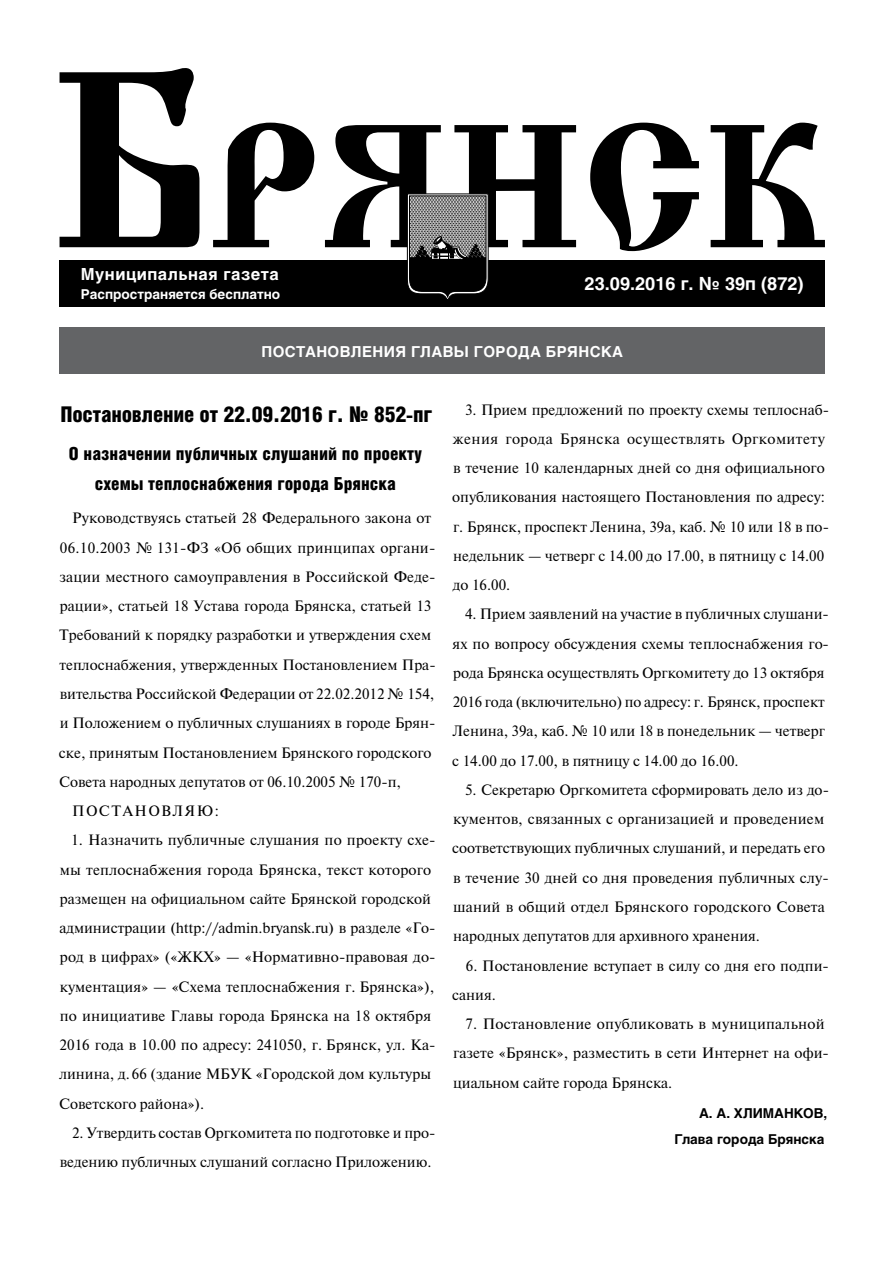
<style>
.page{position:relative;width:893px;height:1263px;background:#fff}
.page>*{position:absolute;margin:0;border:0;box-sizing:border-box;transform-origin:0 0}
.t1{font:900 21.75px "Helios Cond";letter-spacing:-.01em;color:#000}
.t2{font:900 18px/29.8px "Helios Cond";color:#000;text-align:center}
.t3{font:700 18px "Helios";color:#fff}
.t4{font:700 16.5px "Helios";letter-spacing:.03em;color:#fff}
.t5{font:15px/29.2px "Newton";color:#000}
.t6{font:700 15px "Helios";letter-spacing:.025em;color:#fff}
.t7{font:15px "Newton";letter-spacing:.1em;color:#000}
.t8{font:700 13.5px/26.2px "Helios";color:#000;text-align:right}
.t9{font:700 13.5px "Helios";color:#fff}
</style>
<div class="page">
<div style="left:60px;top:260px;width:765px;height:46px;background:#000"></div>
<svg style="left:60px;top:68px;width:139px;height:179px"></svg>
<svg style="left:213px;top:123px;width:101px;height:124px"></svg>
<svg style="left:590px;top:123px;width:109px;height:128px"></svg>
<svg style="left:711px;top:123px;width:114px;height:124px"></svg>
<div style="left:60px;top:327px;width:765px;height:47px;background:#636466"></div>
<svg style="left:325px;top:125px;width:251px;height:175px"></svg>
<p class="t4" style="left:81px;top:264px;width:200px">Муниципальная газета</p>
<p class="t9" style="left:81px;top:286px;width:201px">Распространяется бесплатно</p>
<p class="t3" style="left:585px;top:273px;width:221px">23.09.2016 г. № 39п (872)</p>
<p class="t6" style="left:261px;top:343px;width:363px">ПОСТАНОВЛЕНИЯ ГЛАВЫ ГОРОДА БРЯНСКА</p>
<h1 class="t1" style="left:61px;top:402px;width:373px">Постановление от 22.09.2016 г. № 852-пг</h1>
<p class="t2" style="left:69px;top:438px;width:355px">О назначении публичных слушаний по проекту схемы теплоснабжения города Брянска</p>
<p class="t5" style="left:72px;top:503px;width:361px">Руководствуясь статьей 28 Федерального закона от</p>
<p class="t5" style="left:60px;top:532px;width:377px">06.10.2003 № 131-ФЗ «Об общих принципах органи-</p>
<p class="t5" style="left:60px;top:562px;width:378px">зации местного самоуправления в Российской Феде-</p>
<p class="t5" style="left:60px;top:591px;width:373px">рации», статьей 18 Устава города Брянска, статьей 13</p>
<p class="t5" style="left:59px;top:620px;width:373px">Требований к порядку разработки и утверждения схем</p>
<p class="t5" style="left:60px;top:649px;width:378px">теплоснабжения, утвержденных Постановлением Пра-</p>
<p class="t5" style="left:60px;top:679px;width:376px">вительства Российской Федерации от 22.02.2012 № 154,</p>
<p class="t5" style="left:60px;top:708px;width:377px">и Положением о публичных слушаниях в городе Брян-</p>
<p class="t5" style="left:59px;top:737px;width:374px">ске, принятым Постановлением Брянского городского</p>
<p class="t5" style="left:59px;top:766px;width:344px">Совета народных депутатов от 06.10.2005 № 170-п,</p>
<p class="t7" style="left:72px;top:800px;width:148px">ПОСТАНОВЛЯЮ:</p>
<p class="t5" style="left:59px;top:825px;width:378px;text-indent:12px">1. Назначить публичные слушания по проекту схе&shy;мы теплоснабжения города Брянска, текст которого размещен на официальном сайте Брянской городской администрации (http://admin.bryansk.ru) в разделе «Го&shy;род в цифрах» («ЖКХ» — «Нормативно-правовая до&shy;кументация» — «Схема теплоснабжения г. Брянска»), по инициативе Главы города Брянска на 18 октября 2016 года в 10.00 по адресу: 241050, г. Брянск, ул. Ка&shy;линина, д.66 (здание МБУК «Городской дом культуры Советского района»).</p>
<p class="t5" style="left:60px;top:1117px;width:377px;text-align:right">2. Утвердить состав Оргкомитета по подготовке и про&shy;ведению публичных слушаний согласно Приложению.</p>
<p class="t5" style="left:452px;top:394px;width:378px;text-indent:13px">3. Прием предложений по проекту схемы теплоснаб&shy;жения города Брянска осуществлять Оргкомитету в течение 10 календарных дней со дня официального опубликования настоящего Постановления по адресу: г. Брянск, проспект Ленина, 39а, каб. № 10 или 18 в по&shy;недельник — четверг с 14.00 до 17.00, в пятницу с 14.00 до 16.00.</p>
<p class="t5" style="left:452px;top:599px;width:378px;text-indent:13px">4. Прием заявлений на участие в публичных слушани&shy;ях по вопросу обсуждения схемы теплоснабжения го&shy;рода Брянска осуществлять Оргкомитету до 13 октября 2016 года (включительно) по адресу: г. Брянск, проспект Ленина, 39а, каб. № 10 или 18 в понедельник — четверг с 14.00 до 17.00, в пятницу с 14.00 до 16.00.</p>
<p class="t5" style="left:452px;top:775px;width:378px;text-indent:13px">5. Секретарю Оргкомитета сформировать дело из до&shy;кументов, связанных с организацией и проведением соответствующих публичных слушаний, и передать его в течение 30 дней со дня проведения публичных слу&shy;шаний в общий отдел Брянского городского Совета народных депутатов для архивного хранения.</p>
<p class="t5" style="left:452px;top:950px;width:378px;text-indent:14px">6. Постановление вступает в силу со дня его подпи&shy;сания.</p>
<p class="t5" style="left:453px;top:1009px;width:377px;text-indent:12px">7. Постановление опубликовать в муниципальной газете «Брянск», разместить в сети Интернет на офи&shy;циальном сайте города Брянска.</p>
<p class="t8" style="left:674px;top:1100px;width:154px">А. А. ХЛИМАНКОВ,<br>Глава города Брянска</p>
</div>
